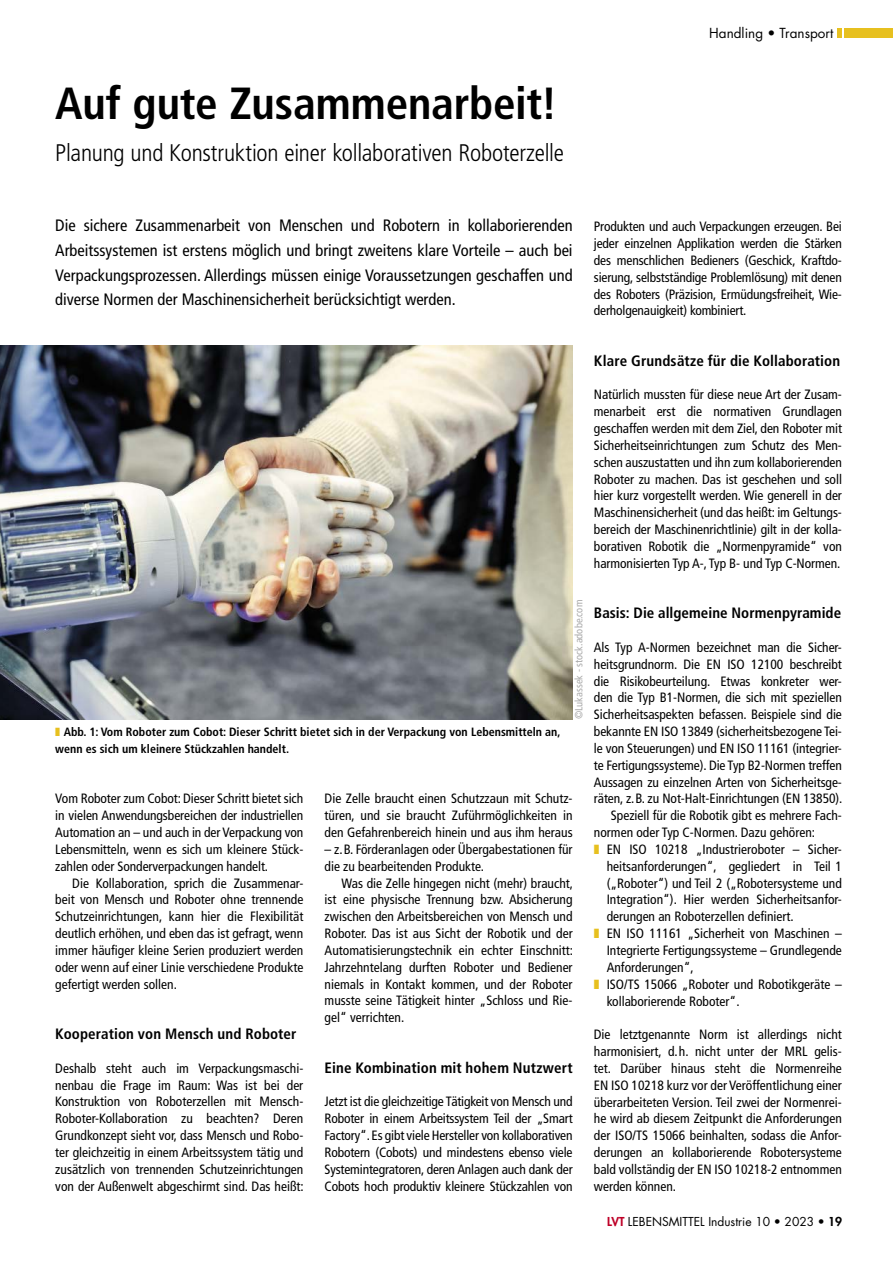
<style>
.page{position:relative;width:893px;height:1263px;background:#fff}
.page>*{position:absolute;margin:0;border:0;box-sizing:border-box;transform-origin:0 0}
.t1{font:700 condensed 45px "Frutiger LT Std";letter-spacing:-.005em;color:#000}
.t2{font:300 condensed 24px "Frutiger LT Std";letter-spacing:-.01em;color:#000}
.t3{font:condensed 16.5px/24.8px "Frutiger LT Std";color:#000;text-align:justify}
.t4{font:700 condensed 15px "Frutiger LT Std";letter-spacing:.005em;color:#000}
.t5{font:condensed 13.5px/16.8px "Frutiger LT Std";color:#000;text-align:justify}
.t6{font:13.5px "Futura Std";color:#000}
.t7{font:700 condensed 12px/16.8px "Frutiger LT Std";color:#000}
.t8{font:12px "Futura Std";color:#000}
.t9{font:condensed 10.5px "Frutiger LT Std";color:#aaa}
.s1{color:#e7c01f}
.s2{font-weight:800;color:#be0027}
.s3{font-weight:800}
</style>
<div class="page">
<img style="left:0;top:346px;width:573px;height:373px">
<hr style="left:838px;top:28px;width:4px;height:10px;background:#e7c01f">
<div style="left:845px;top:28px;width:48px;height:10px;background:#e7c01f"></div>
<h1 class="t1" style="left:55px;top:76px;width:504px">Auf gute Zusammenarbeit!</h1>
<h2 class="t2" style="left:55px;top:139px;width:510px">Planung und Konstruktion einer kollaborativen Roboterzelle</h2>
<p class="t6" style="left:709px;top:24px;width:126px">Handling • Transport</p>
<p class="t3" style="left:55px;top:213px;width:519px">Die sichere Zusammenarbeit von Menschen und Robotern in kollaborierenden Arbeitssystemen ist erstens möglich und bringt zweitens klare Vorteile – auch bei Verpackungsprozessen. Allerdings müssen einige Voraussetzungen geschaffen und diverse Normen der Maschinensicherheit berücksichtigt werden.</p>
<p class="t7" style="left:55px;top:723px;width:507px"><span class="s1">❚</span> Abb. 1: Vom Roboter zum Cobot: Dieser Schritt bietet sich in der Verpackung von Lebensmitteln an, wenn es sich um kleinere Stückzahlen handelt.</p>
<p class="t9" style="left:573px;top:719px;width:121px;rotate:-90deg">©Lukassek - stock.adobe.com</p>
<p class="t5" style="left:55px;top:790px;width:250px">Vom Roboter zum Cobot: Dieser Schritt bietet sich in vielen Anwendungsbereichen der industriellen Automation an – und auch in der Verpackung von Lebensmitteln, wenn es sich um kleinere Stück&shy;zahlen oder Sonderverpackungen handelt.</p>
<p class="t5" style="left:55px;top:874px;width:250px;text-indent:17px">Die Kollaboration, sprich die Zusammenar&shy;beit von Mensch und Roboter ohne trennende Schutzeinrichtungen, kann hier die Flexibilität deutlich erhöhen, und eben das ist gefragt, wenn immer häufiger kleine Serien produziert werden oder wenn auf einer Linie verschiedene Produkte gefertigt werden sollen.</p>
<p class="t4" style="left:55px;top:1025px;width:243px">Kooperation von Mensch und Roboter</p>
<p class="t5" style="left:55px;top:1060px;width:250px">Deshalb steht auch im Verpackungsmaschi&shy;nenbau die Frage im Raum: Was ist bei der Konstruktion von Roboterzellen mit Mensch-Roboter-Kollaboration zu beachten? Deren Grundkonzept sieht vor, dass Mensch und Robo&shy;ter gleichzeitig in einem Arbeitssystem tätig und zusätzlich von trennenden Schutzeinrichtungen von der Außenwelt abgeschirmt sind. Das heißt:</p>
<p class="t5" style="left:325px;top:790px;width:250px">Die Zelle braucht einen Schutzzaun mit Schutz&shy;türen, und sie braucht Zuführmöglichkeiten in den Gefahrenbereich hinein und aus ihm heraus</p>
<p class="t5" style="left:325px;top:841px;width:250px">– z.B. Förderanlagen oder Übergabestationen für die zu bearbeitenden Produkte.</p>
<p class="t5" style="left:325px;top:875px;width:250px;text-indent:17px">Was die Zelle hingegen nicht (mehr) braucht, ist eine physische Trennung bzw. Absicherung zwischen den Arbeitsbereichen von Mensch und Roboter. Das ist aus Sicht der Robotik und der Automatisierungstechnik ein echter Einschnitt:<br>Jahrzehntelang durften Roboter und Bediener niemals in Kontakt kommen, und der Roboter musste seine Tätigkeit hinter „Schloss und Rie&shy;gel“ verrichten.</p>
<p class="t4" style="left:325px;top:1058px;width:250px">Eine Kombination mit hohem Nutzwert</p>
<p class="t5" style="left:325px;top:1093px;width:250px">Jetzt ist die gleichzeitige Tätigkeit von Mensch und Roboter in einem Arbeitssystem Teil der „Smart Factory“. Es gibt viele Hersteller von kollaborativen Robotern (Cobots) und mindestens ebenso viele Systemintegratoren, deren Anlagen auch dank der Cobots hoch produktiv kleinere Stückzahlen von</p>
<p class="t5" style="left:594px;top:218px;width:250px">Produkten und auch Verpackungen erzeugen. Bei jeder einzelnen Applikation werden die Stärken des menschlichen Bedieners (Geschick, Kraftdo&shy;sierung, selbstständige Problemlösung) mit denen des Roboters (Präzision, Ermüdungsfreiheit, Wie&shy;derholgenauigkeit) kombiniert.</p>
<p class="t4" style="left:594px;top:352px;width:248px">Klare Grundsätze für die Kollaboration</p>
<p class="t5" style="left:594px;top:386px;width:250px">Natürlich mussten für diese neue Art der Zusam&shy;menarbeit erst die normativen Grundlagen geschaffen werden mit dem Ziel, den Roboter mit Sicherheitseinrichtungen zum Schutz des Men&shy;schen auszustatten und ihn zum kollaborierenden Roboter zu machen. Das ist geschehen und soll hier kurz vorgestellt werden. Wie generell in der Maschinensicherheit (und das heißt: im Geltungs&shy;bereich der Maschinenrichtlinie) gilt in der kolla&shy;borativen Robotik die „Normenpyramide“ von harmonisierten Typ A-, Typ B- und Typ C-Normen.</p>
<p class="t4" style="left:594px;top:604px;width:249px">Basis: Die allgemeine Normenpyramide</p>
<p class="t5" style="left:594px;top:639px;width:250px">Als Typ A-Normen bezeichnet man die Sicher-</p>
<p class="t5" style="left:594px;top:656px;width:250px">heitsgrundnorm. Die EN ISO 12100 beschreibt</p>
<p class="t5" style="left:594px;top:673px;width:250px">die Risikobeurteilung. Etwas konkreter wer-</p>
<p class="t5" style="left:594px;top:689px;width:250px">den die Typ B1-Normen, die sich mit speziellen</p>
<p class="t5" style="left:594px;top:706px;width:250px">Sicherheitsaspekten befassen. Beispiele sind die</p>
<p class="t5" style="left:594px;top:723px;width:250px">bekannte EN ISO 13849 (sicherheitsbezogene Tei-</p>
<p class="t5" style="left:594px;top:740px;width:250px">le von Steuerungen) und EN ISO 11161 (integrier-</p>
<p class="t5" style="left:594px;top:757px;width:250px">te Fertigungssysteme). Die Typ B2-Normen treffen</p>
<p class="t5" style="left:594px;top:774px;width:250px">Aussagen zu einzelnen Arten von Sicherheitsge-</p>
<p class="t5" style="left:594px;top:790px;width:250px">räten, z.B. zu Not-Halt-Einrichtungen (EN 13850).</p>
<p class="t5" style="left:611px;top:807px;width:233px">Speziell für die Robotik gibt es mehrere Fach-</p>
<p class="t5" style="left:594px;top:824px;width:223px">normen oder Typ C-Normen. Dazu gehören:</p>
<p class="t5" style="left:594px;top:841px;width:250px"><span class="s1">❚</span> EN ISO 10218 „Industrieroboter – Sicher-</p>
<p class="t5" style="left:607px;top:858px;width:237px">heitsanforderungen“, gegliedert in Teil 1</p>
<p class="t5" style="left:607px;top:875px;width:237px">(„Roboter“) und Teil 2 („Robotersysteme und</p>
<p class="t5" style="left:607px;top:891px;width:237px">Integration“). Hier werden Sicherheitsanfor-</p>
<p class="t5" style="left:607px;top:908px;width:189px">derungen an Roboterzellen definiert.</p>
<p class="t5" style="left:594px;top:925px;width:250px"><span class="s1">❚</span> EN ISO 11161 „Sicherheit von Maschinen –</p>
<p class="t5" style="left:607px;top:942px;width:237px">Integrierte Fertigungssysteme – Grundlegende</p>
<p class="t5" style="left:607px;top:959px;width:88px">Anforderungen“,</p>
<p class="t5" style="left:594px;top:976px;width:250px"><span class="s1">❚</span> ISO/TS 15066 „Roboter und Robotikgeräte –</p>
<p class="t5" style="left:607px;top:992px;width:134px">kollaborierende Roboter“.</p>
<p class="t5" style="left:594px;top:1026px;width:250px">Die letztgenannte Norm ist allerdings nicht harmonisiert, d.h. nicht unter der MRL gelis&shy;tet. Darüber hinaus steht die Normenreihe EN ISO 10218 kurz vor der Veröffentlichung einer überarbeiteten Version. Teil zwei der Normenrei&shy;he wird ab diesem Zeitpunkt die Anforderungen der ISO/TS 15066 beinhalten, sodass die Anfor&shy;derungen an kollaborierende Robotersysteme bald vollständig der EN ISO 10218-2 entnommen werden können.</p>
<p class="t8" style="left:607px;top:1214px;width:236px"><span class="s2">LVT</span> LEBENSMITTEL Industrie 10 • 2023 <span class="s3">• 19</span></p>
</div>
